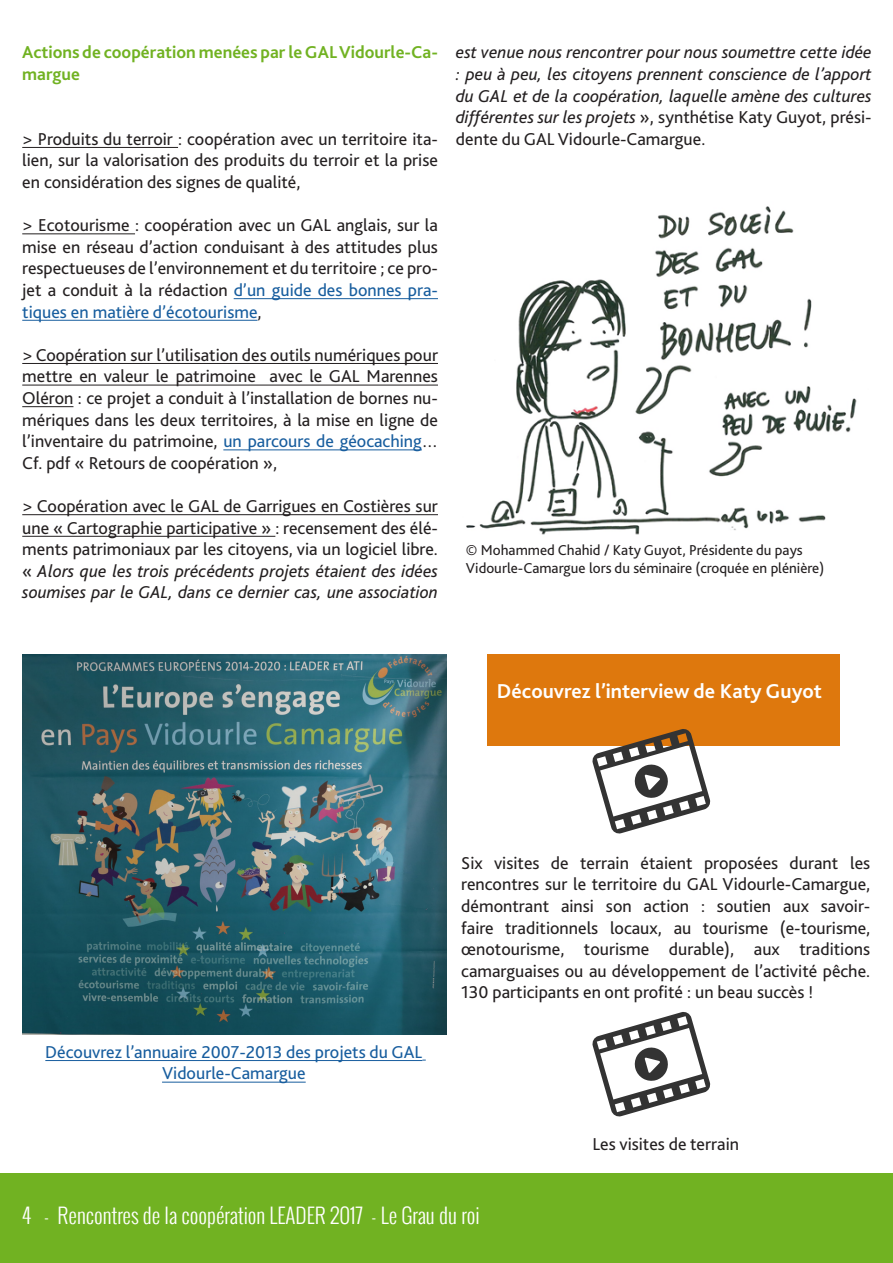
<style>
.page{position:relative;width:893px;height:1263px;background:#fff}
.page>*{position:absolute;margin:0;border:0;box-sizing:border-box;transform-origin:0 0}
.t1{font:300 21px "Oswald";color:#fff}
.t2{font:700 21px "Bliss 2";color:#fff}
.t3{font:18px/21.6px "Bliss 2";color:#231f20;text-align:justify}
.t4{font:italic 18px/21.6px "Bliss 2";color:#231f20;text-align:justify}
.t5{font:18px/21.6px "Bliss 2";color:#175d9e;text-align:center}
.t6{font:700 18px/21.6px "Bliss 2";color:#71b222}
.t7{font:15px/18px "Bliss 2";color:#231f20}
.s1{color:#175d9e}
.s2{font-style:italic}
.s3{font-style:normal}
</style>
<div class="page">
<div style="left:0;top:1174px;width:893px;height:89px;background:#71b222"></div>
<div style="left:488px;top:654px;width:352px;height:91px;background:#de780d"></div>
<hr style="left:22px;top:147px;width:156px;height:1px;background:#231f20">
<hr style="left:22px;top:233px;width:113px;height:1px;background:#231f20">
<hr style="left:234px;top:298px;width:204px;height:1px;background:#175d9e">
<hr style="left:22px;top:320px;width:236px;height:1px;background:#175d9e">
<hr style="left:22px;top:363px;width:416px;height:1px;background:#231f20">
<hr style="left:22px;top:385px;width:416px;height:1px;background:#231f20">
<hr style="left:22px;top:406px;width:51px;height:1px;background:#231f20">
<hr style="left:223px;top:449px;width:199px;height:1px;background:#175d9e">
<hr style="left:22px;top:514px;width:416px;height:1px;background:#231f20">
<hr style="left:22px;top:536px;width:253px;height:1px;background:#231f20">
<img style="left:22px;top:655px;width:424px;height:379px">
<img style="left:466px;top:206px;width:391px;height:329px">
<hr style="left:45px;top:1060px;width:377px;height:1px;background:#175d9e">
<hr style="left:162px;top:1082px;width:144px;height:1px;background:#175d9e">
<svg style="left:592px;top:1012px;width:119px;height:105px"></svg>
<svg style="left:592px;top:729px;width:119px;height:105px"></svg>
<p class="t6" style="left:22px;top:42px;width:417px">Actions de coopération menées par le GAL Vidourle-Ca&shy;margue</p>
<p class="t3" style="left:22px;top:128px;width:417px">&gt; Produits du terroir : coopération avec un territoire ita&shy;lien, sur la valorisation des produits du terroir et la prise en considération des signes de qualité,</p>
<p class="t3" style="left:22px;top:214px;width:417px">&gt; Ecotourisme : coopération avec un GAL anglais, sur la mise en réseau d’action conduisant à des attitudes plus respectueuses de l’environnement et du territoire ; ce pro&shy;jet a conduit à la rédaction <span class="s1">d’un guide des bonnes pra&shy;tiques en matière d’écotourisme</span>,</p>
<p class="t3" style="left:22px;top:344px;width:417px">&gt; Coopération sur l’utilisation des outils numériques pour mettre en valeur le patrimoine avec le GAL Marennes Oléron : ce projet a conduit à l’installation de bornes nu&shy;mériques dans les deux territoires, à la mise en ligne de l’inventaire du patrimoine, <span class="s1">un parcours de géocaching</span>… Cf. pdf « Retours de coopération »,</p>
<p class="t3" style="left:22px;top:495px;width:417px">&gt; Coopération avec le GAL de Garrigues en Costières sur une « Cartographie participative » : recensement des élé&shy;ments patrimoniaux par les citoyens, via un logiciel libre. « <span class="s2">Alors que les trois précédents projets étaient des idées soumises par le GAL, dans ce dernier cas, une association</span></p>
<p class="t4" style="left:456px;top:41px;width:417px">est venue nous rencontrer pour nous soumettre cette idée : peu à peu, les citoyens prennent conscience de l’apport du GAL et de la coopération, laquelle amène des cultures différentes sur les projets <span class="s3">», synthétise Katy Guyot, prési&shy;dente du GAL Vidourle-Camargue.</span></p>
<p class="t7" style="left:466px;top:541px;width:360px">© Mohammed Chahid / Katy Guyot, Présidente du pays<br>Vidourle-Camargue lors du séminaire (croquée en plénière)</p>
<p class="t2" style="left:497px;top:678px;width:326px">Découvrez l’interview de Katy Guyot</p>
<p class="t5" style="left:45px;top:1041px;width:379px">Découvrez l’annuaire 2007-2013 des projets du GAL<br>Vidourle-Camargue</p>
<p class="t3" style="left:461px;top:852px;width:410px">Six visites de terrain étaient proposées durant les rencontres sur le territoire du GAL Vidourle-Camargue, démontrant ainsi son action : soutien aux savoir&shy;faire traditionnels locaux, au tourisme (e-tourisme, œnotourisme, tourisme durable), aux traditions camarguaises ou au développement de l’activité pêche.<br>130 participants en ont profité : un beau succès !</p>
<p class="t3" style="left:592px;top:1133px;width:148px">Les visites de terrain</p>
<p class="t1" style="left:23px;top:1200px;width:458px">4 - Rencontres de la coopération LEADER 2017 - Le Grau du roi</p>
</div>
